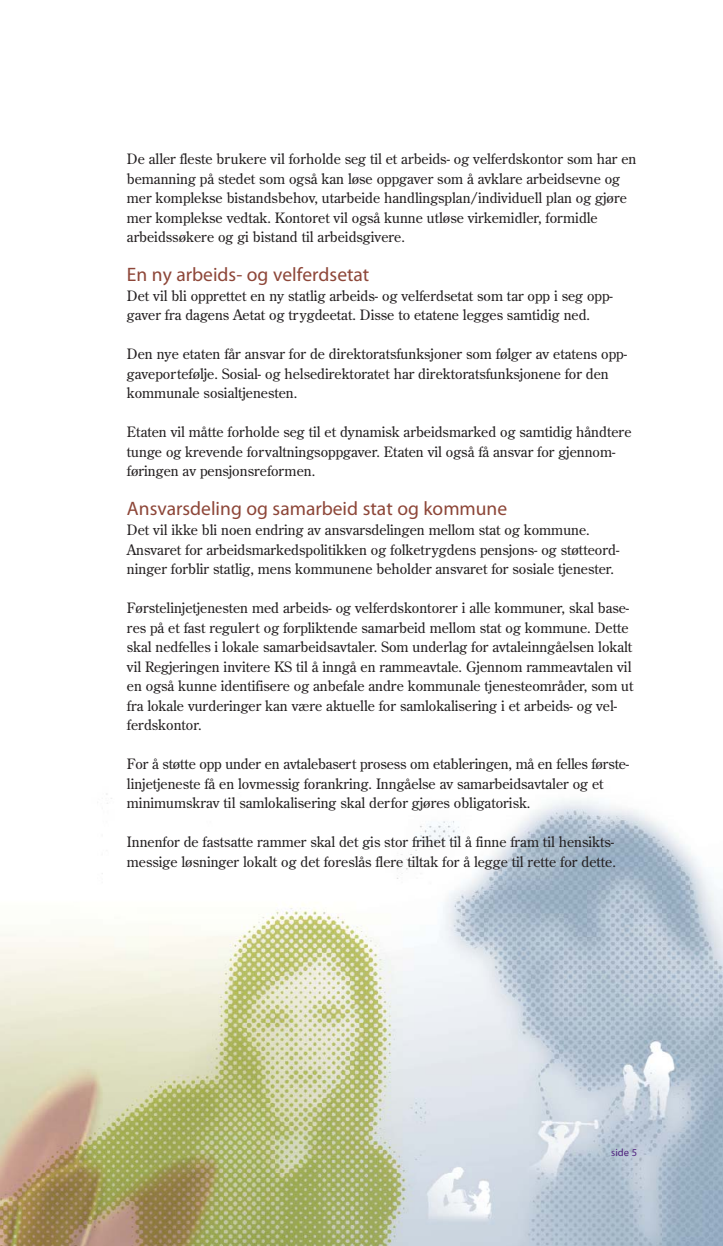
<style>
.page{position:relative;width:723px;height:1246px;background:#fff}
.page>*{position:absolute;margin:0;border:0;box-sizing:border-box;transform-origin:0 0}
.t1{font:19.5px "Myriad Pro";color:#8d4638}
.t2{font:14.25px/19.5px "Century Old Style";color:#231f20}
.t3{font:10.5px "Myriad";color:#512480}
</style>
<div class="page">
<img style="left:0;top:793px;width:722px;height:453px">
<p class="t2" style="left:127px;top:151px;width:511px">De aller fleste brukere vil forholde seg til et arbeids- og velferdskontor som har en bemanning på stedet som også kan løse oppgaver som å avklare arbeidsevne og mer komplekse bistandsbehov, utarbeide handlingsplan/individuell plan og gjøre mer komplekse vedtak. Kontoret vil også kunne utløse virkemidler, formidle arbeidssøkere og gi bistand til arbeidsgivere.</p>
<h1 class="t1" style="left:127px;top:267px;width:244px">En ny arbeids- og velferdsetat</h1>
<p class="t2" style="left:127px;top:287px;width:487px">Det vil bli opprettet en ny statlig arbeids- og velferdsetat som tar opp i seg opp&shy;gaver fra dagens Aetat og trygdeetat. Disse to etatene legges samtidig ned.</p>
<p class="t2" style="left:127px;top:346px;width:502px">Den nye etaten får ansvar for de direktoratsfunksjoner som følger av etatens opp&shy;gaveportefølje. Sosial- og helsedirektoratet har direktoratsfunksjonene for den kommunale sosialtjenesten.</p>
<p class="t2" style="left:127px;top:424px;width:506px">Etaten vil måtte forholde seg til et dynamisk arbeidsmarked og samtidig håndtere tunge og krevende forvaltningsoppgaver. Etaten vil også få ansvar for gjennom&shy;føringen av pensjonsreformen.</p>
<h1 class="t1" style="left:127px;top:501px;width:382px">Ansvarsdeling og samarbeid stat og kommune</h1>
<p class="t2" style="left:127px;top:521px;width:494px">Det vil ikke bli noen endring av ansvarsdelingen mellom stat og kommune.<br>Ansvaret for arbeidsmarkedspolitikken og folketrygdens pensjons- og støtteord&shy;ninger forblir statlig, mens kommunene beholder ansvaret for sosiale tjenester.</p>
<p class="t2" style="left:127px;top:599px;width:508px">Førstelinjetjenesten med arbeids- og velferdskontorer i alle kommuner, skal base&shy;res på et fast regulert og forpliktende samarbeid mellom stat og kommune. Dette skal nedfelles i lokale samarbeidsavtaler. Som underlag for avtaleinngåelsen lokalt vil Regjeringen invitere KS til å inngå en rammeavtale. Gjennom rammeavtalen vil en også kunne identifisere og anbefale andre kommunale tjenesteområder, som ut fra lokale vurderinger kan være aktuelle for samlokalisering i et arbeids- og vel&shy;ferdskontor.</p>
<p class="t2" style="left:127px;top:755px;width:504px">For å støtte opp under en avtalebasert prosess om etableringen, må en felles første&shy;linjetjeneste få en lovmessig forankring. Inngåelse av samarbeidsavtaler og et minimumskrav til samlokalisering skal derfor gjøres obligatorisk.</p>
<p class="t2" style="left:127px;top:833px;width:490px">Innenfor de fastsatte rammer skal det gis stor frihet til å finne fram til hensikts&shy;messige løsninger lokalt og det foreslås flere tiltak for å legge til rette for dette.</p>
<p class="t3" style="left:611px;top:1149px;width:28px">side 5</p>
</div>
